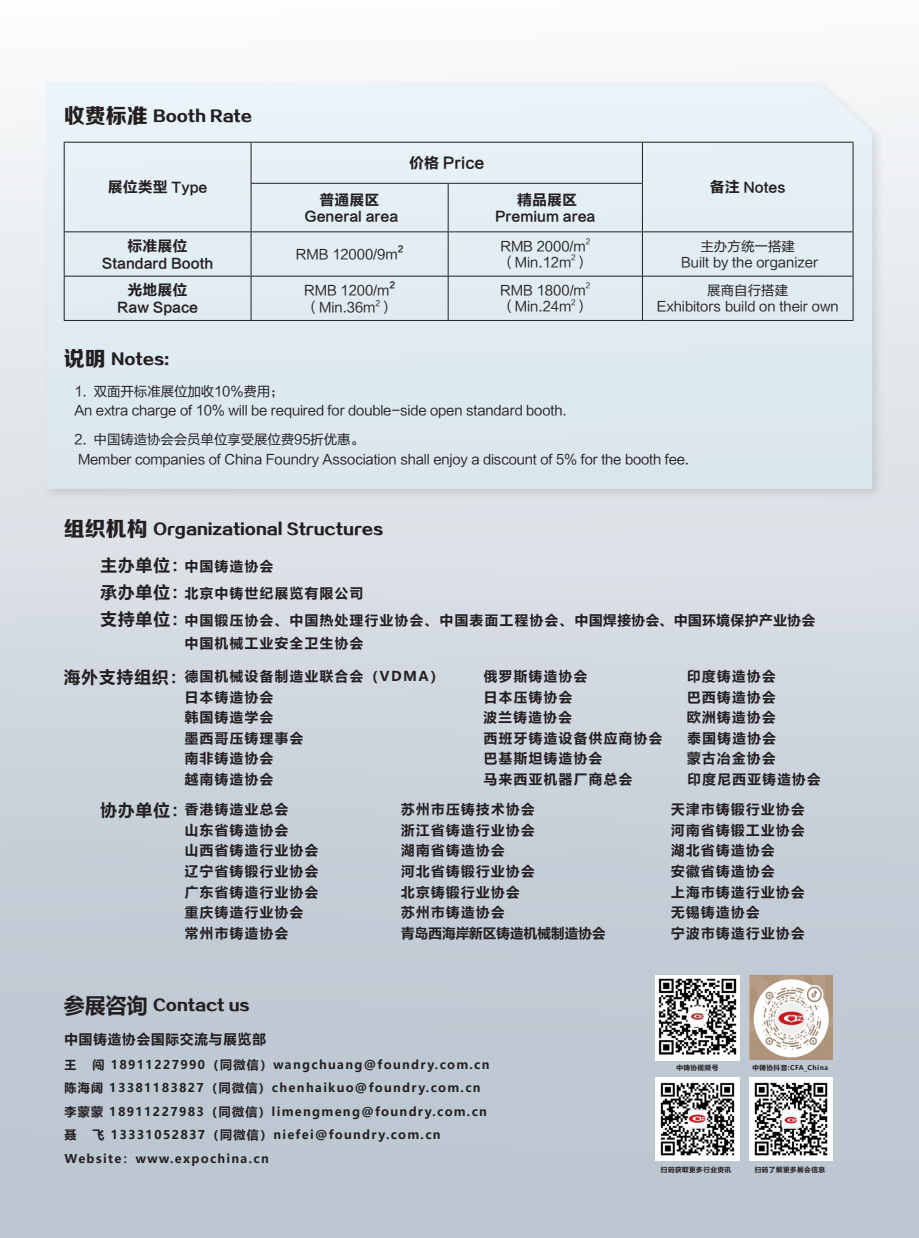
<style>
.page{position:relative;width:919px;height:1238px;background:#fff}
.page>*{position:absolute;margin:0;border:0;box-sizing:border-box;transform-origin:0 0}
.t1{font:700 16.5px "Microsoft Ya Hei";letter-spacing:.07em;color:#231f20}
.t2{font:15px "FZZDHJW GB1 0";color:#231f20}
.t3{font:15px "FZLTCHK GBK1 0";color:#231f20}
.t4{font:700 13.5px "Microsoft Ya Hei";letter-spacing:.11em;color:#231f20}
.t5{font:13.5px "FZLTHK GBK1 0";letter-spacing:-.01em;color:#231f20}
.t6{font:13.5px "FZLTHJW GB1 0";color:#231f20}
.t7{font:13.5px "FZLTCHK GBK1 0";color:#231f20}
.t8{font:700 13.5px "Microsoft Ya Hei";letter-spacing:.01em;color:#231f20}
.t9{font:700 13.5px "Microsoft Ya Hei";letter-spacing:.07em;color:#231f20}
.t10{font:700 12px "Microsoft Ya Hei";letter-spacing:.11em;color:#231f20}
.t11{font:8.7px "FZLTCHK GBK1 0";color:#231f20}
.t12{font:7.8px "FZLTHJW GB1 0";color:#231f20}
.t13{font:7.5px "FZLTHJW GB1 0";color:#231f20}
.t14{font:700 6.6px "Microsoft Ya Hei";letter-spacing:.07em;color:#231f20}
.s1{font-size:21px}
.s2{font-size:13.5px}
.s3{font-size:15px}
.s4{color:#fff}
.s5{font-family:"Microsoft Ya Hei";font-weight:700;font-size:21px}
</style>
<div class="page">
<div style="left:0;top:0;width:918px;height:1237px;background:linear-gradient(to bottom,#f9fafb,#b5c0cc)"></div>
<div style="left:43px;top:79px;width:841px;height:422px;background:#231f20;opacity:.4"></div>
<svg style="left:47px;top:83px;width:825px;height:406px;background:#dfeaf0"></svg>
<img style="left:656px;top:1077px;width:83px;height:83px">
<img style="left:749px;top:1077px;width:83px;height:83px">
<hr style="left:448px;top:231px;width:194px;height:1px;background:#231f20">
<hr style="left:448px;top:232px;width:1px;height:44px;background:#231f20">
<hr style="left:642px;top:232px;width:1px;height:44px;background:#231f20">
<hr style="left:448px;top:276px;width:194px;height:1px;background:#231f20">
<hr style="left:448px;top:276px;width:1px;height:44px;background:#231f20">
<hr style="left:642px;top:276px;width:1px;height:44px;background:#231f20">
<hr style="left:448px;top:320px;width:194px;height:1px;background:#231f20">
<hr style="left:64px;top:142px;width:187px;height:1px;background:#231f20">
<hr style="left:64px;top:142px;width:1px;height:41px;background:#231f20">
<hr style="left:64px;top:183px;width:1px;height:48px;background:#231f20">
<hr style="left:251px;top:142px;width:197px;height:1px;background:#231f20">
<hr style="left:251px;top:142px;width:1px;height:41px;background:#231f20">
<hr style="left:448px;top:142px;width:194px;height:1px;background:#231f20">
<hr style="left:642px;top:142px;width:211px;height:1px;background:#231f20">
<hr style="left:642px;top:142px;width:1px;height:41px;background:#231f20">
<hr style="left:852px;top:142px;width:1px;height:41px;background:#231f20">
<hr style="left:852px;top:183px;width:1px;height:48px;background:#231f20">
<hr style="left:251px;top:183px;width:197px;height:1px;background:#231f20">
<hr style="left:251px;top:184px;width:1px;height:47px;background:#231f20">
<hr style="left:448px;top:183px;width:194px;height:1px;background:#231f20">
<hr style="left:448px;top:184px;width:1px;height:47px;background:#231f20">
<hr style="left:642px;top:184px;width:1px;height:47px;background:#231f20">
<hr style="left:64px;top:231px;width:187px;height:1px;background:#231f20">
<hr style="left:251px;top:231px;width:197px;height:1px;background:#231f20">
<hr style="left:642px;top:231px;width:211px;height:1px;background:#231f20">
<hr style="left:64px;top:232px;width:1px;height:44px;background:#231f20">
<hr style="left:251px;top:232px;width:1px;height:44px;background:#231f20">
<hr style="left:852px;top:232px;width:1px;height:44px;background:#231f20">
<hr style="left:64px;top:276px;width:187px;height:1px;background:#231f20">
<hr style="left:64px;top:276px;width:1px;height:44px;background:#231f20">
<hr style="left:251px;top:276px;width:197px;height:1px;background:#231f20">
<hr style="left:251px;top:276px;width:1px;height:44px;background:#231f20">
<hr style="left:642px;top:276px;width:211px;height:1px;background:#231f20">
<hr style="left:852px;top:276px;width:1px;height:44px;background:#231f20">
<hr style="left:64px;top:320px;width:187px;height:1px;background:#231f20">
<hr style="left:251px;top:320px;width:197px;height:1px;background:#231f20">
<hr style="left:642px;top:320px;width:211px;height:1px;background:#231f20">
<img style="left:749px;top:975px;width:83px;height:84px">
<img style="left:656px;top:975px;width:83px;height:85px">
<p class="t2" style="left:64px;top:107px;width:190px"><span class="s1">收费标准</span> Booth Rate</p>
<p class="t3" style="left:108px;top:179px;width:101px">展位类型 <span class="s2">Type</span></p>
<p class="t3" style="left:128px;top:238px;width:61px">标准展位</p>
<p class="t7" style="left:102px;top:256px;width:113px">Standard Booth</p>
<p class="t3" style="left:128px;top:282px;width:61px">光地展位</p>
<p class="t7" style="left:117px;top:300px;width:83px">Raw Space</p>
<p class="t2" style="left:64px;top:350px;width:107px"><span class="s1">说明</span> Notes:</p>
<p class="t3" style="left:319px;top:191px;width:61px">普通展区</p>
<p class="t7" style="left:304px;top:209px;width:95px">General area</p>
<p class="t3" style="left:409px;top:155px;width:77px">价格 Price</p>
<p class="t3" style="left:517px;top:191px;width:61px">精品展区</p>
<p class="t7" style="left:495px;top:209px;width:102px">Premium area</p>
<p class="t6" style="left:296px;top:247px;width:103px">RMB 12000/9m</p>
<p class="t11" style="left:397px;top:244px;width:7px">2</p>
<p class="t6" style="left:500px;top:239px;width:87px">RMB 2000/m</p>
<p class="t13" style="left:585px;top:237px;width:6px">2</p>
<p class="t13" style="left:571px;top:253px;width:6px">2</p>
<p class="t6" style="left:501px;top:255px;width:89px">（Min.12m ）</p>
<p class="t6" style="left:304px;top:283px;width:87px">RMB 1200/m</p>
<p class="t11" style="left:389px;top:280px;width:7px">2</p>
<p class="t6" style="left:305px;top:300px;width:89px">（Min.36m ）</p>
<p class="t12" style="left:375px;top:298px;width:6px">2</p>
<p class="t6" style="left:500px;top:283px;width:87px">RMB 1800/m</p>
<p class="t13" style="left:586px;top:282px;width:6px">2</p>
<p class="t6" style="left:501px;top:299px;width:89px">（Min.24m ）</p>
<p class="t13" style="left:571px;top:298px;width:6px">2</p>
<p class="t7" style="left:709px;top:180px;width:77px"><span class="s3">备注</span> Notes</p>
<p class="t6" style="left:700px;top:239px;width:96px">主办方统一搭建</p>
<p class="t6" style="left:681px;top:255px;width:138px">Built by the organizer</p>
<p class="t6" style="left:707px;top:283px;width:82px">展商自行搭建</p>
<p class="t6" style="left:656px;top:299px;width:184px">Exhibitors build on their own</p>
<p class="t5" style="left:74px;top:383px;width:211px">1. 双面开标准展位加收10%费用；</p>
<p class="t5" style="left:74px;top:403px;width:493px">An extra charge of 10% will be required for double-side open standard booth.</p>
<p class="t5" style="left:74px;top:432px;width:291px">2. 中国铸造协会会员单位享受展位费95折优惠。</p>
<p class="t5" style="left:78px;top:452px;width:612px">Member companies of China Foundry Association shall enjoy a discount of 5% for the booth fee.</p>
<p class="t2" style="left:64px;top:520px;width:321px"><span class="s1">组织机构</span> Organizational Structures</p>
<p class="t1" style="left:100px;top:553px;width:89px">主办单位：</p>
<p class="t1" style="left:100px;top:607px;width:106px">支持单位：<span class="s4">：</span></p>
<p class="t4" style="left:185px;top:556px;width:90px">中国铸造协会</p>
<p class="t1" style="left:100px;top:581px;width:89px">承办单位：</p>
<p class="t4" style="left:185px;top:583px;width:180px">北京中铸世纪展览有限公司</p>
<p class="t4" style="left:185px;top:610px;width:631px">中国锻压协会、中国热处理行业协会、中国表面工程协会、中国焊接协会、中国环境保护产业协会</p>
<p class="t4" style="left:185px;top:633px;width:180px">中国机械工业安全卫生协会</p>
<p class="t1" style="left:64px;top:665px;width:124px">海外支持组织：</p>
<p class="t1" style="left:100px;top:798px;width:89px">协办单位：</p>
<p class="t4" style="left:185px;top:666px;width:260px">德国机械设备制造业联合会（VDMA）</p>
<p class="t4" style="left:484px;top:666px;width:105px">俄罗斯铸造协会</p>
<p class="t4" style="left:687px;top:666px;width:90px">印度铸造协会</p>
<p class="t4" style="left:185px;top:687px;width:90px">日本铸造协会</p>
<p class="t4" style="left:483px;top:687px;width:90px">日本压铸协会</p>
<p class="t4" style="left:687px;top:687px;width:90px">巴西铸造协会</p>
<p class="t4" style="left:185px;top:707px;width:90px">韩国铸造学会</p>
<p class="t4" style="left:483px;top:707px;width:90px">波兰铸造协会</p>
<p class="t4" style="left:687px;top:707px;width:90px">欧洲铸造协会</p>
<p class="t4" style="left:185px;top:728px;width:120px">墨西哥压铸理事会</p>
<p class="t4" style="left:484px;top:728px;width:180px">西班牙铸造设备供应商协会</p>
<p class="t4" style="left:687px;top:728px;width:90px">泰国铸造协会</p>
<p class="t4" style="left:185px;top:748px;width:90px">南非铸造协会</p>
<p class="t4" style="left:484px;top:748px;width:120px">巴基斯坦铸造协会</p>
<p class="t4" style="left:687px;top:748px;width:90px">蒙古冶金协会</p>
<p class="t4" style="left:185px;top:769px;width:90px">越南铸造协会</p>
<p class="t4" style="left:484px;top:769px;width:150px">马来西亚机器厂商总会</p>
<p class="t4" style="left:687px;top:769px;width:135px">印度尼西亚铸造协会</p>
<p class="t4" style="left:185px;top:800px;width:105px">香港铸造业总会</p>
<p class="t4" style="left:401px;top:800px;width:135px">苏州市压铸技术协会</p>
<p class="t4" style="left:671px;top:800px;width:135px">天津市铸锻行业协会</p>
<p class="t4" style="left:185px;top:820px;width:105px">山东省铸造协会</p>
<p class="t4" style="left:401px;top:820px;width:135px">浙江省铸造行业协会</p>
<p class="t4" style="left:671px;top:820px;width:135px">河南省铸锻工业协会</p>
<p class="t4" style="left:185px;top:841px;width:135px">山西省铸造行业协会</p>
<p class="t4" style="left:401px;top:841px;width:105px">湖南省铸造协会</p>
<p class="t4" style="left:671px;top:841px;width:105px">湖北省铸造协会</p>
<p class="t4" style="left:185px;top:861px;width:135px">辽宁省铸锻行业协会</p>
<p class="t4" style="left:401px;top:861px;width:135px">河北省铸锻行业协会</p>
<p class="t4" style="left:671px;top:861px;width:105px">安徽省铸造协会</p>
<p class="t4" style="left:185px;top:882px;width:135px">广东省铸造行业协会</p>
<p class="t4" style="left:401px;top:882px;width:120px">北京铸锻行业协会</p>
<p class="t4" style="left:671px;top:882px;width:135px">上海市铸造行业协会</p>
<p class="t4" style="left:185px;top:902px;width:120px">重庆铸造行业协会</p>
<p class="t4" style="left:401px;top:902px;width:105px">苏州市铸造协会</p>
<p class="t4" style="left:671px;top:902px;width:90px">无锡铸造协会</p>
<p class="t4" style="left:185px;top:923px;width:105px">常州市铸造协会</p>
<p class="t8" style="left:401px;top:923px;width:206px">青岛西海岸新区铸造机械制造协会</p>
<p class="t4" style="left:671px;top:923px;width:135px">宁波市铸造行业协会</p>
<p class="t2" style="left:64px;top:996px;width:187px"><span class="s5">参展咨询</span> Contact us</p>
<p class="t9" style="left:64px;top:1029px;width:203px">中国铸造协会国际交流与展览部</p>
<p class="t10" style="left:64px;top:1056px;width:13px">王</p>
<p class="t10" style="left:92px;top:1056px;width:398px">闯 18911227990（同微信）wangchuang@foundry.com.cn</p>
<p class="t10" style="left:64px;top:1079px;width:417px">陈海阔 13381183827（同微信）chenhaikuo@foundry.com.cn</p>
<p class="t10" style="left:64px;top:1103px;width:424px">李蒙蒙 18911227983（同微信）limengmeng@foundry.com.cn</p>
<p class="t10" style="left:64px;top:1126px;width:13px">聂</p>
<p class="t10" style="left:92px;top:1126px;width:350px">飞 13331052837（同微信）niefei@foundry.com.cn</p>
<p class="t10" style="left:64px;top:1150px;width:206px">Website：www.expochina.cn</p>
<p class="t14" style="left:676px;top:1062px;width:43px">中铸协视频号</p>
<p class="t14" style="left:752px;top:1062px;width:77px">中铸协抖音:CFA_China</p>
<p class="t14" style="left:661px;top:1165px;width:72px">扫码获取更多行业资讯</p>
<p class="t14" style="left:754px;top:1165px;width:72px">扫码了解更多展会信息</p>
</div>
